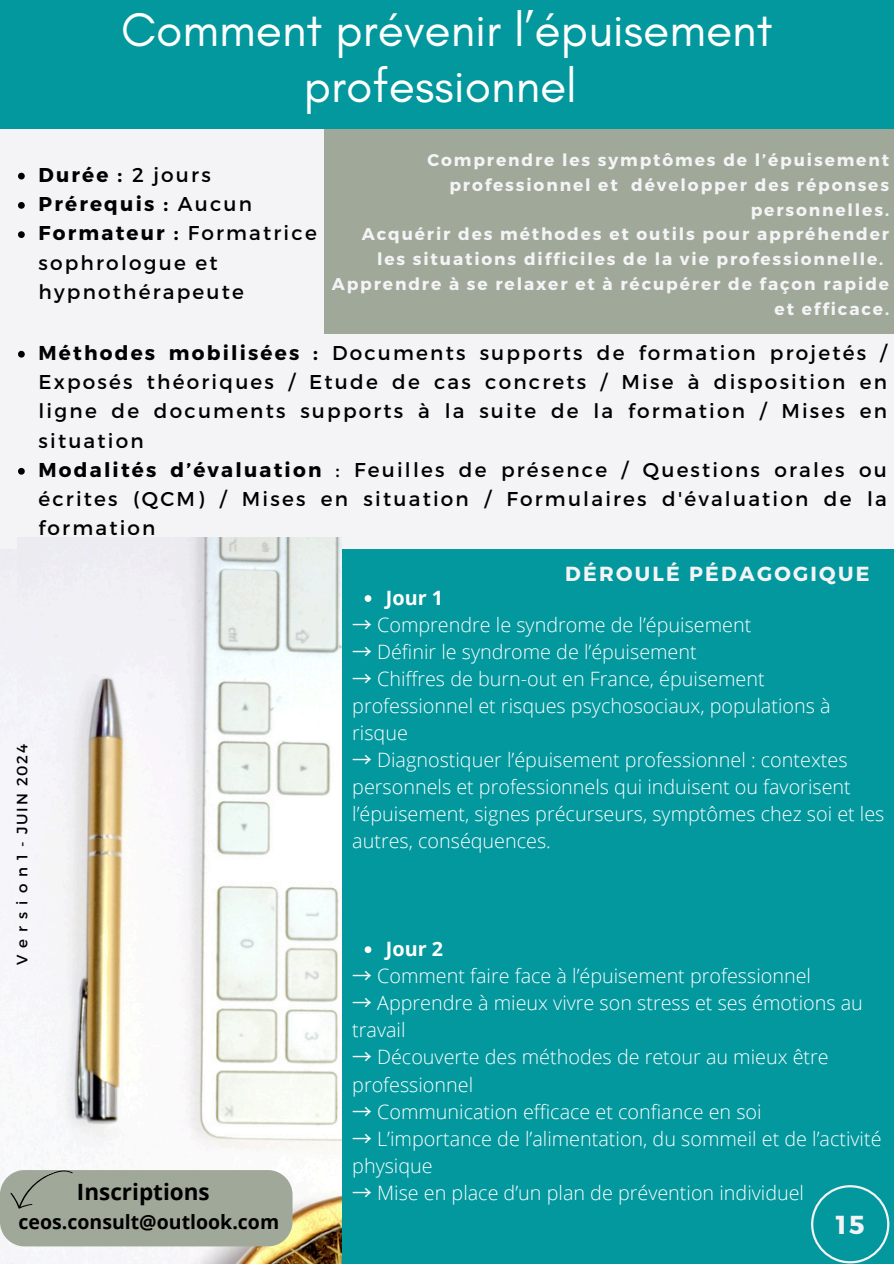
<style>
.page{position:relative;width:894px;height:1264px;background:#fff}
.page>*{position:absolute;margin:0;border:0;box-sizing:border-box;transform-origin:0 0}
.t1{font:48px/56.2px "Glacial Indifference";color:#fff;text-align:center}
.t2{font:700 25.95px "Montserrat";color:#f4f4f7}
.t3{font:700 22.5px "Open Sans";color:#000}
.t4{font:700 20.4px "Montserrat";letter-spacing:.11em;color:#f4f4f7}
.t5{font:19.95px/29.2px "Montserrat";letter-spacing:.11em;color:#000;text-align:justify}
.t6{font:700 19.95px "Montserrat";letter-spacing:.11em;color:#000}
.t7{font:300 19.8px/27px "Open Sans";color:#fff}
.t8{font:700 19.8px "Open Sans";color:#fff}
.t9{font:700 19.5px "Open Sans";color:#000}
.t10{font:700 16.95px "Montserrat";letter-spacing:.11em;color:#f4f4f7}
.t11{font:15px "Montserrat";letter-spacing:.48em;color:#000}
.s1{font-weight:700}
.s2{font-weight:400}
.s3{font-family:"Noto Sans CJ Ksc";font-weight:400}
</style>
<div class="page">
<div style="left:0;top:0;width:893px;height:1263px;background:#03989e"></div>
<div style="left:0;top:548px;width:18px;height:715px;background:#f5f5fa"></div>
<div style="left:0;top:129px;width:324px;height:209px;background:#f4f4f7"></div>
<svg style="left:18px;top:173px;width:7px;height:6px"></svg>
<svg style="left:18px;top:202px;width:7px;height:7px"></svg>
<svg style="left:18px;top:231px;width:7px;height:7px"></svg>
<div style="left:324px;top:129px;width:569px;height:209px;background:#a0a899"></div>
<div style="left:0;top:334px;width:893px;height:214px;background:#f4f4f7"></div>
<svg style="left:18px;top:351px;width:7px;height:6px"></svg>
<svg style="left:18px;top:468px;width:7px;height:6px"></svg>
<svg style="left:364px;top:595px;width:7px;height:7px"></svg>
<svg style="left:364px;top:946px;width:7px;height:7px"></svg>
<svg style="left:811px;top:1185px;width:78px;height:78px"></svg>
<img style="left:18px;top:537px;width:324px;height:726px">
<svg style="left:0;top:1165px;width:292px;height:81px;background:#a6ad9f"></svg>
<h3 class="t1" style="left:121px;top:1px;width:652px">Comment prévenir l’épuisement professionnel</h3>
<p class="t10" style="left:427px;top:149px;width:463px">Comprendre les symptômes de l’épuisement</p>
<p class="t10" style="left:449px;top:174px;width:441px">professionnel et développer des réponses</p>
<p class="t10" style="left:750px;top:198px;width:140px">personnelles.</p>
<p class="t10" style="left:361px;top:223px;width:528px">Acquérir des méthodes et outils pour appréhender</p>
<p class="t10" style="left:377px;top:248px;width:507px">les situations difficiles de la vie professionnelle.</p>
<p class="t10" style="left:332px;top:273px;width:558px">Apprendre à se relaxer et à récupérer de façon rapide</p>
<p class="t10" style="left:774px;top:297px;width:116px">et efficace.</p>
<p class="t5" style="left:39px;top:337px;width:849px"><span class="s1">Méthodes mobilisées :</span> Documents supports de formation projetés / Exposés théoriques / Etude de cas concrets / Mise à disposition en ligne de documents supports à la suite de la formation / Mises en situation</p>
<p class="t5" style="left:39px;top:454px;width:849px"><span class="s1">Modalités d’évaluation</span> : Feuilles de présence / Questions orales ou écrites (QCM) / Mises en situation / Formulaires d'évaluation de la formation</p>
<h1 class="t6" style="left:39px;top:162px;width:174px">Durée : <span class="s2">2 jours</span></h1>
<p class="t6" style="left:39px;top:191px;width:215px">Prérequis : <span class="s2">Aucun</span></p>
<p class="t5" style="left:39px;top:217px;width:280px;text-align:left"><span class="s1">Formateur :</span> Formatrice sophrologue et hypnothérapeute</p>
<p class="t11" style="left:12px;top:965px;width:222px;rotate:-90deg">Version1-JUIN2024</p>
<h4 class="t3" style="left:77px;top:1176px;width:134px">Inscriptions</h4>
<p class="t9" style="left:18px;top:1207px;width:262px">ceos.consult@outlook.com</p>
<p class="t4" style="left:565px;top:560px;width:305px">DÉROULÉ PÉDAGOGIQUE</p>
<p class="t8" style="left:386px;top:584px;width:59px">Jour 1</p>
<p class="t7" style="left:352px;top:611px;width:400px"><span class="s3">→</span> Comprendre le syndrome de l’épuisement</p>
<p class="t7" style="left:352px;top:638px;width:346px"><span class="s3">→</span> Définir le syndrome de l’épuisement</p>
<p class="t7" style="left:352px;top:665px;width:479px"><span class="s3">→</span> Chiffres de burn-out en France, épuisement professionnel et risques psychosociaux, populations à risque</p>
<p class="t7" style="left:352px;top:746px;width:533px"><span class="s3">→</span> Diagnostiquer l’épuisement professionnel : contextes personnels et professionnels qui induisent ou favorisent l’épuisement, signes précurseurs, symptômes chez soi et les autres, conséquences.</p>
<p class="t8" style="left:386px;top:935px;width:59px">Jour 2</p>
<p class="t7" style="left:352px;top:962px;width:460px"><span class="s3">→</span> Comment faire face à l’épuisement professionnel</p>
<p class="t7" style="left:352px;top:989px;width:512px"><span class="s3">→</span> Apprendre à mieux vivre son stress et ses émotions au travail</p>
<p class="t7" style="left:352px;top:1043px;width:478px"><span class="s3">→</span> Découverte des méthodes de retour au mieux être professionnel</p>
<p class="t7" style="left:352px;top:1097px;width:411px"><span class="s3">→</span> Communication efficace et confiance en soi</p>
<p class="t7" style="left:352px;top:1124px;width:530px"><span class="s3">→</span> L’importance de l’alimentation, du sommeil et de l’activité physique</p>
<p class="t7" style="left:352px;top:1178px;width:453px"><span class="s3">→</span> Mise en place d’un plan de prévention individuel</p>
<h2 class="t2" style="left:835px;top:1207px;width:31px">15</h2>
</div>
